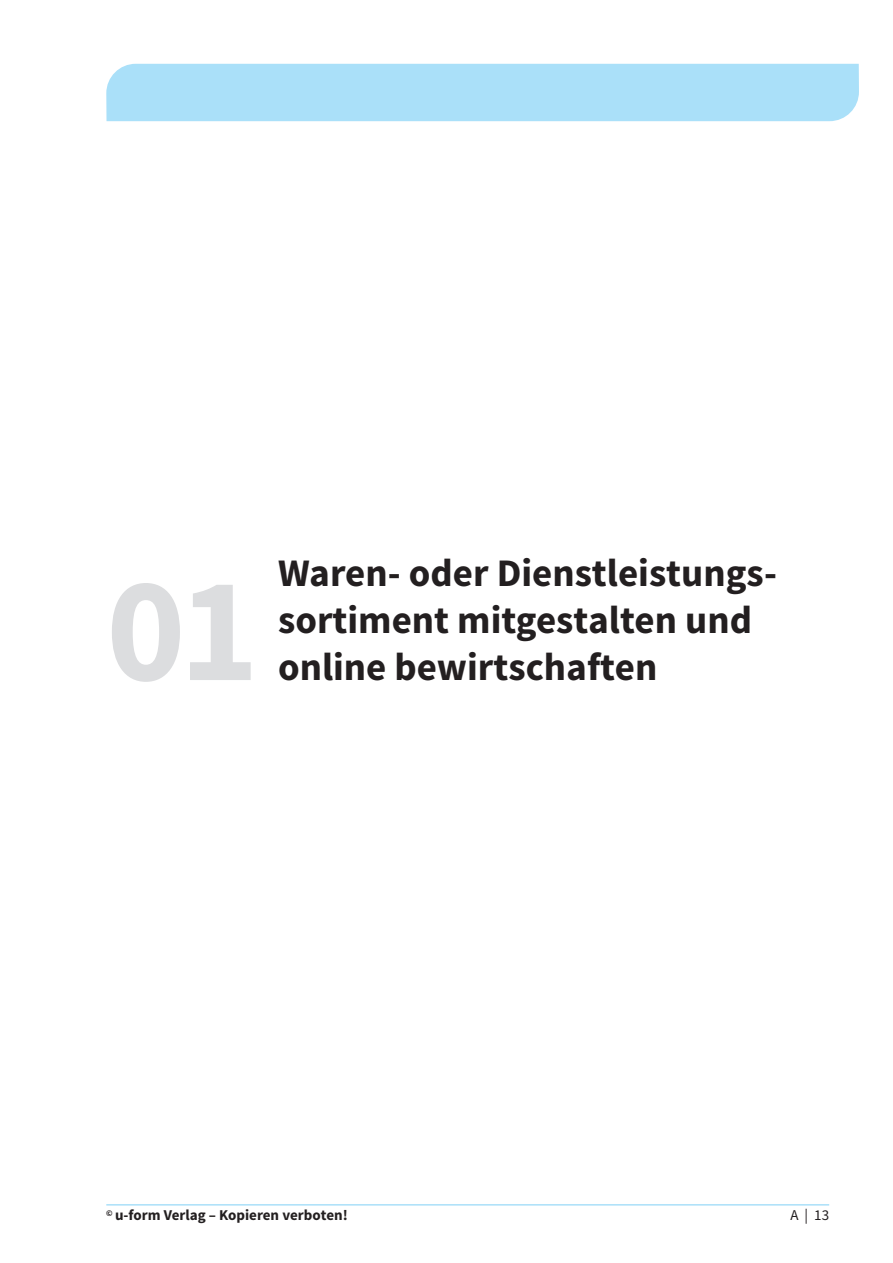
<style>
.page{position:relative;width:893px;height:1263px;background:#fff}
.page>*{position:absolute;margin:0;border:0;box-sizing:border-box;transform-origin:0 0}
.t1{font:700 150px "Source Sans Pro";color:#dcdddf}
.t2{font:700 39px/46.8px "Source Sans Pro";color:#231f20}
.t3{font:700 15px "Source Sans Pro";color:#231f20}
.t4{font:15px "Source Sans Pro";color:#231f20}
</style>
<div class="page">
<div style="left:106px;top:64px;width:753px;height:57px;background:#aae0f9"></div>
<hr style="left:106px;top:1204px;width:723px;height:1px;background:#aae0f9">
<h1 class="t1" style="left:106px;top:534px;width:154px">01</h1>
<p class="t2" style="left:278px;top:551px;width:497px">Waren- oder Dienstleistungs&shy;sortiment mitgestalten und online bewirtschaften</p>
<p class="t3" style="left:106px;top:1206px;width:243px"><sup>©</sup> u-form Verlag – Kopieren verboten!</p>
<p class="t4" style="left:790px;top:1206px;width:40px">A | 13</p>
</div>
